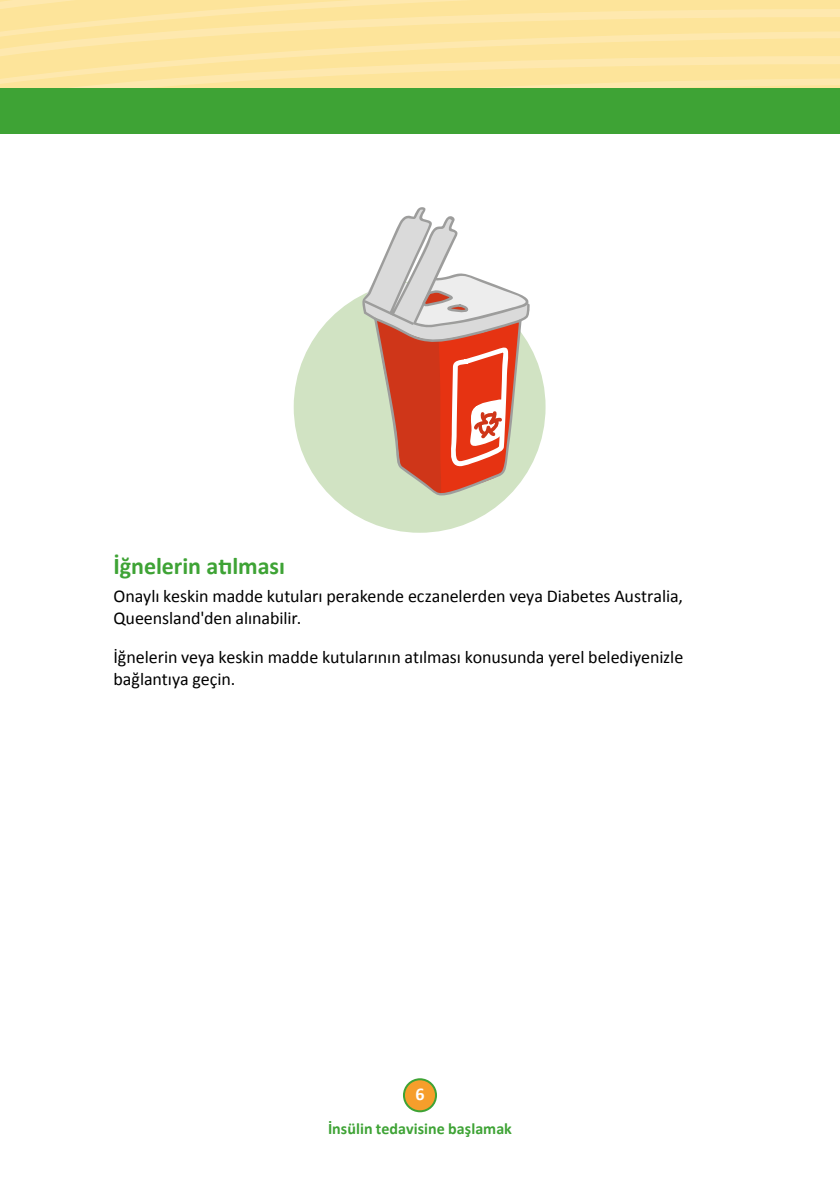
<style>
.page{position:relative;width:840px;height:1191px;background:#fff}
.page>*{position:absolute;margin:0;border:0;box-sizing:border-box;transform-origin:0 0}
.t1{font:700 24px "Calibri";color:#3ea335}
.t2{font:18px/22px "Calibri";letter-spacing:-.005em;color:#000}
.t3{font:700 18px "Calibri";color:#fff}
.t4{font:700 16px "Calibri";color:#3ea335}
</style>
<div class="page">
<svg style="left:0;top:0;width:840px;height:110px;background:#fde59f"></svg>
<div style="left:0;top:88px;width:839px;height:46px;background:#3ea335"></div>
<div style="left:404px;top:1079px;width:32px;height:32px;background:#f69e2b;border-radius:50%"></div>
<div style="left:403px;top:1078px;width:34px;height:34px;border:2px solid #3ea335;border-radius:50%"></div>
<div style="left:293px;top:281px;width:252px;height:252px;background:#d1e3c3;border-radius:50%"></div>
<svg style="left:362px;top:207px;width:170px;height:288px"></svg>
<h1 class="t1" style="left:113px;top:551px;width:173px">İğnelerin atılması</h1>
<p class="t2" style="left:113px;top:585px;width:570px">Onaylı keskin madde kutuları perakende eczanelerden veya Diabetes Australia,<br>Queensland'den alınabilir.</p>
<p class="t2" style="left:113px;top:646px;width:571px">İğnelerin veya keskin madde kutularının atılması konusunda yerel belediyenizle bağlantıya geçin.</p>
<p class="t3" style="left:415px;top:1082px;width:11px">6</p>
<p class="t4" style="left:328px;top:1118px;width:185px">İnsülin tedavisine başlamak</p>
</div>
